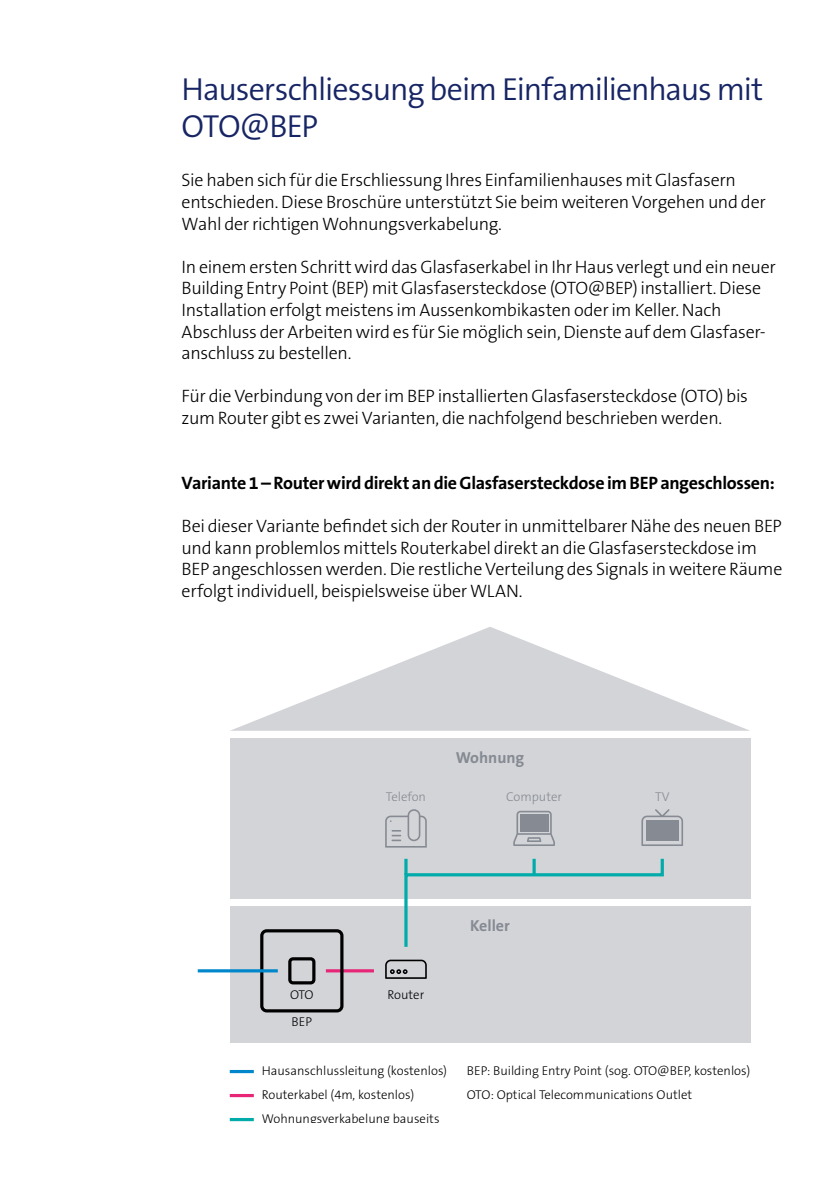
<style>
.page{position:relative;width:840px;height:1191px;background:#fff}
.page>*{position:absolute;margin:0;border:0;box-sizing:border-box;transform-origin:0 0}
.Titel_und_Untertitel____16pt_23pt{font:300 32px/36.8px "The Sans B W4";letter-spacing:-.035em;color:#172565}
.Lauftext__10pt_15pt{font:300 18px/21.6px "The Sans B W3";letter-spacing:-.02em;color:#000}
.Lauftext__10pt_15pt-2{font:700 18px "The Sans B W7";letter-spacing:-.015em;color:#000}
.t1{font:700 16px "The Sans B W7";color:#868a92}
.t2{font:300 12.8px/24px "The Sans B W3";color:#000}
.t3{font:300 12.8px "The Sans B W3";color:#868a92}
</style>
<div class="page">
<svg style="left:232px;top:627px;width:516px;height:103px"></svg>
<hr style="left:230px;top:1070px;width:24px;height:3px;background:#0087cb">
<hr style="left:230px;top:1094px;width:24px;height:3px;background:#e72677">
<hr style="left:230px;top:1118px;width:24px;height:3px;background:#00abaa">
<div style="left:230px;top:906px;width:520px;height:136px;background:#d3d4d8"></div>
<div style="left:230px;top:738px;width:520px;height:160px;background:#d3d4d8"></div>
<svg style="left:402px;top:858px;width:263px;height:89px"></svg>
<hr style="left:532px;top:858px;width:3px;height:16px;background:#00abaa">
<hr style="left:404px;top:858px;width:3px;height:16px;background:#00abaa">
<hr style="left:326px;top:969px;width:48px;height:3px;background:#e72677">
<div style="left:260px;top:929px;width:83px;height:83px;border:3px solid #000;border-radius:5px"></div>
<hr style="left:198px;top:969px;width:80px;height:3px;background:#0087cb">
<div style="left:288px;top:957px;width:27px;height:27px;border:3px solid #000;border-radius:3px"></div>
<svg style="left:385px;top:959px;width:41px;height:19px"></svg>
<svg style="left:641px;top:809px;width:41px;height:37px"></svg>
<svg style="left:513px;top:810px;width:41px;height:36px"></svg>
<svg style="left:385px;top:809px;width:41px;height:38px"></svg>
<p class="Titel_und_Untertitel____16pt_23pt" style="left:181px;top:71px;width:583px">Hauserschliessung beim Einfamilienhaus mit<br>OTO@BEP</p>
<p class="Lauftext__10pt_15pt" style="left:181px;top:170px;width:585px">Sie haben sich für die Erschliessung Ihres Einfamilienhauses mit Glasfasern entschieden. Diese Broschüre unterstützt Sie beim weiteren Vorgehen und der<br>Wahl der richtigen Wohnungsverkabelung.</p>
<p class="Lauftext__10pt_15pt" style="left:181px;top:256px;width:595px">In einem ersten Schritt wird das Glasfaserkabel in Ihr Haus verlegt und ein neuer Building Entry Point (BEP) mit Glasfasersteckdose (OTO@BEP) installiert. Diese Installation erfolgt meistens im Aussenkombikasten oder im Keller. Nach Abschluss der Arbeiten wird es für Sie möglich sein, Dienste auf dem Glasfaser&shy;anschluss zu bestellen.</p>
<p class="Lauftext__10pt_15pt" style="left:181px;top:386px;width:567px">Für die Verbindung von der im BEP installierten Glasfasersteckdose (OTO) bis zum Router gibt es zwei Varianten, die nachfolgend beschrieben werden.</p>
<p class="Lauftext__10pt_15pt-2" style="left:181px;top:471px;width:594px">Variante 1 – Router wird direkt an die Glasfasersteckdose im BEP angeschlossen:</p>
<p class="Lauftext__10pt_15pt" style="left:181px;top:515px;width:602px">Bei dieser Variante befindet sich der Router in unmittelbarer Nähe des neuen BEP und kann problemlos mittels Routerkabel direkt an die Glasfasersteckdose im BEP angeschlossen werden. Die restliche Verteilung des Signals in weitere Räume erfolgt individuell, beispielsweise über WLAN.</p>
<p class="t1" style="left:455px;top:747px;width:70px">Wohnung</p>
<p class="t3" style="left:386px;top:788px;width:42px">Telefon</p>
<p class="t3" style="left:506px;top:788px;width:57px">Computer</p>
<p class="t3" style="left:654px;top:788px;width:16px">TV</p>
<p class="t1" style="left:470px;top:915px;width:41px">Keller</p>
<p class="t2" style="left:290px;top:981px;width:25px;line-height:27.2px">OTO<br>BEP</p>
<p class="t2" style="left:387px;top:982px;width:38px">Router</p>
<p class="t2" style="left:262px;top:1058px;width:187px">Hausanschlussleitung (kostenlos)<br>Routerkabel (4m, kostenlos)<br>Wohnungsverkabelung bauseits</p>
<p class="t2" style="left:466px;top:1058px;width:285px">BEP: Building Entry Point (sog. OTO@BEP, kostenlos)<br>OTO: Optical Telecommunications Outlet</p>
</div>
